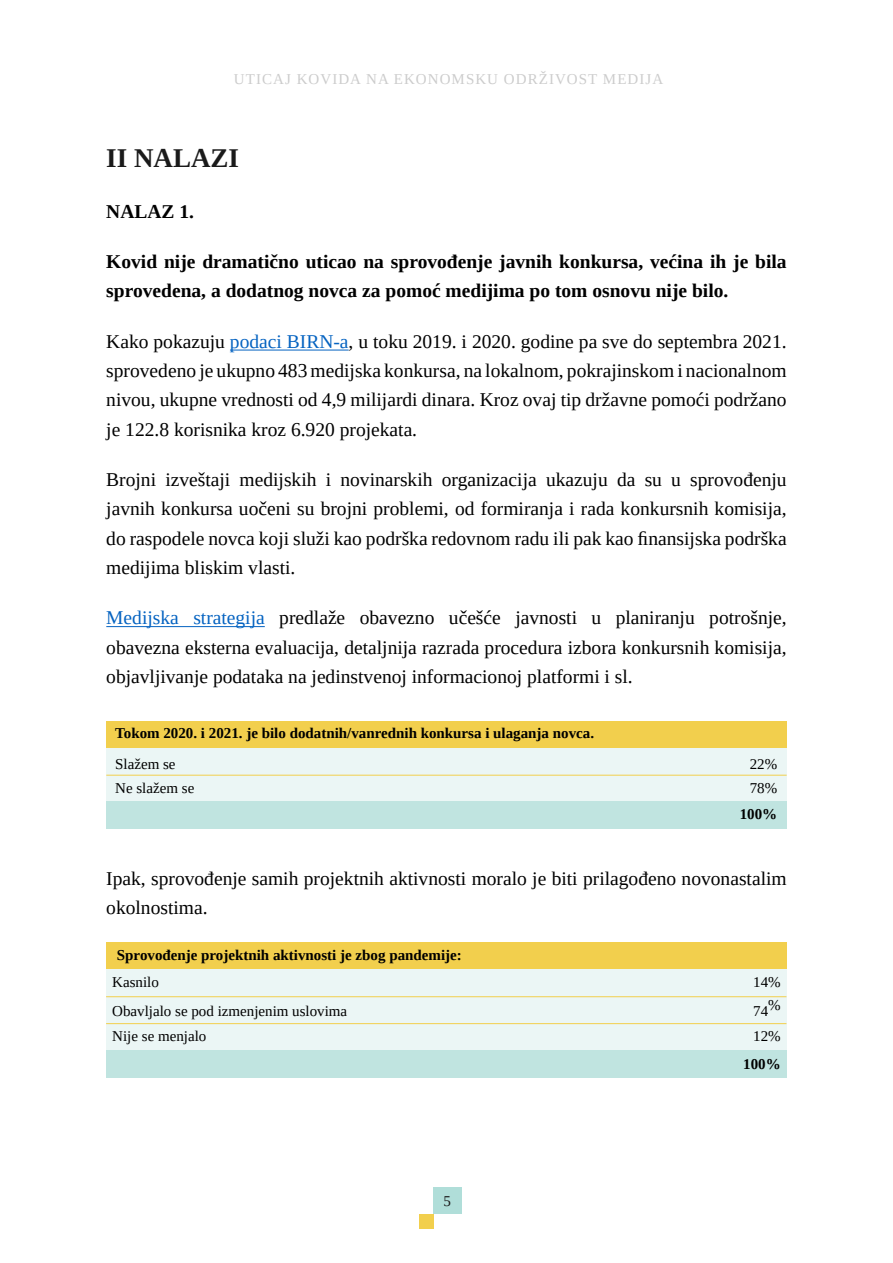
<style>
.page{position:relative;width:893px;height:1263px;background:#fff}
.page>*{position:absolute;margin:0;border:0;box-sizing:border-box;transform-origin:0 0}
.t1{font:700 27px "Tinos";color:#1a1a1a}
.t2{font:19.5px/29.2px "Tinos";color:#000;text-align:justify}
.t3{font:700 19.5px/29.2px "Tinos";color:#000}
.t4{font:700 15px "Tinos";color:#000}
.t5{font:15px "Tinos";color:#000}
.t6{font:15px "Tinos";letter-spacing:.07em;color:#ccc}
.t7{font:15px "Tinos";color:#1a1a1a}
.s1{color:#0563c1}
</style>
<div class="page">
<div style="left:419px;top:1214px;width:14px;height:14px;background:#f2cf4d"></div>
<div style="left:433px;top:1187px;width:28px;height:27px;background:#b0ded9"></div>
<div style="left:106px;top:968px;width:680px;height:82px;background:#ebf6f5"></div>
<div style="left:106px;top:1050px;width:680px;height:27px;background:#c0e4e0"></div>
<div style="left:106px;top:942px;width:680px;height:27px;background:#f2cf4d"></div>
<hr style="left:106px;top:996px;width:680px;height:1px;background:#f2cf4d">
<hr style="left:106px;top:1023px;width:680px;height:1px;background:#f2cf4d">
<hr style="left:230px;top:350px;width:119px;height:1px;background:#0563c1">
<hr style="left:106px;top:626px;width:159px;height:1px;background:#0563c1">
<div style="left:106px;top:746px;width:681px;height:83px;background:#ebf6f5"></div>
<div style="left:106px;top:801px;width:681px;height:28px;background:#c0e4e0"></div>
<div style="left:106px;top:721px;width:681px;height:27px;background:#f2cf4d"></div>
<hr style="left:106px;top:775px;width:681px;height:1px;background:#f2cf4d">
<p class="t6" style="left:234px;top:70px;width:431px">UTICAJ KOVIDA NA EKONOMSKU ODRŽIVOST MEDIJA</p>
<h1 class="t1" style="left:106px;top:140px;width:134px">II NALAZI</h1>
<p class="t3" style="left:106px;top:196px;width:89px">NALAZ 1.</p>
<p class="t3" style="left:106px;top:247px;width:682px">Kovid nije dramatično uticao na sprovođenje javnih konkursa, većina ih je bila sprovedena, a dodatnog novca za pomoć medijima po tom osnovu nije bilo.</p>
<p class="t2" style="left:106px;top:327px;width:682px">Kako pokazuju <span class="s1">podaci BIRN-a</span>, u toku 2019. i 2020. godine pa sve do septembra 2021. sprovedeno je ukupno 483 medijska konkursa, na lokalnom, pokrajinskom i nacionalnom nivou, ukupne vrednosti od 4,9 milijardi dinara. Kroz ovaj tip državne pomoći podržano je 122.8 korisnika kroz 6.920 projekata.</p>
<p class="t2" style="left:106px;top:465px;width:682px">Brojni izveštaji medijskih i novinarskih organizacija ukazuju da su u sprovođenju javnih konkursa uočeni su brojni problemi, od formiranja i rada konkursnih komisija, do raspodele novca koji služi kao podrška redovnom radu ili pak kao finansijska podrška medijima bliskim vlasti.</p>
<p class="t2" style="left:106px;top:603px;width:682px"><span class="s1">Medijska strategija</span> predlaže obavezno učešće javnosti u planiranju potrošnje, obavezna eksterna evaluacija, detaljnija razrada procedura izbora konkursnih komisija, objavljivanje podataka na jedinstvenoj informacionoj platformi i sl.</p>
<p class="t4" style="left:115px;top:723px;width:480px">Tokom 2020. i 2021. je bilo dodatnih/vanrednih konkursa i ulaganja novca.</p>
<p class="t5" style="left:115px;top:755px;width:62px">Slažem se</p>
<p class="t5" style="left:750px;top:755px;width:29px">22%</p>
<p class="t5" style="left:115px;top:778px;width:81px">Ne slažem se</p>
<p class="t5" style="left:750px;top:778px;width:29px">78%</p>
<p class="t4" style="left:740px;top:804px;width:39px">100%</p>
<p class="t2" style="left:106px;top:864px;width:682px">Ipak, sprovođenje samih projektnih aktivnosti moralo je biti prilagođeno novonastalim okolnostima.</p>
<p class="t4" style="left:117px;top:944px;width:346px">Sprovođenje projektnih aktivnosti je zbog pandemije:</p>
<p class="t5" style="left:112px;top:973px;width:48px">Kasnilo</p>
<p class="t5" style="left:753px;top:973px;width:29px">14%</p>
<p class="t5" style="left:112px;top:1001px;width:236px">Obavljalo se pod izmenjenim uslovima</p>
<p class="t5" style="left:753px;top:1001px;width:29px">74%</p>
<p class="t5" style="left:112px;top:1026px;width:96px">Nije se menjalo</p>
<p class="t5" style="left:753px;top:1026px;width:29px">12%</p>
<p class="t4" style="left:743px;top:1054px;width:39px">100%</p>
<p class="t7" style="left:443px;top:1191px;width:9px">5</p>
</div>
